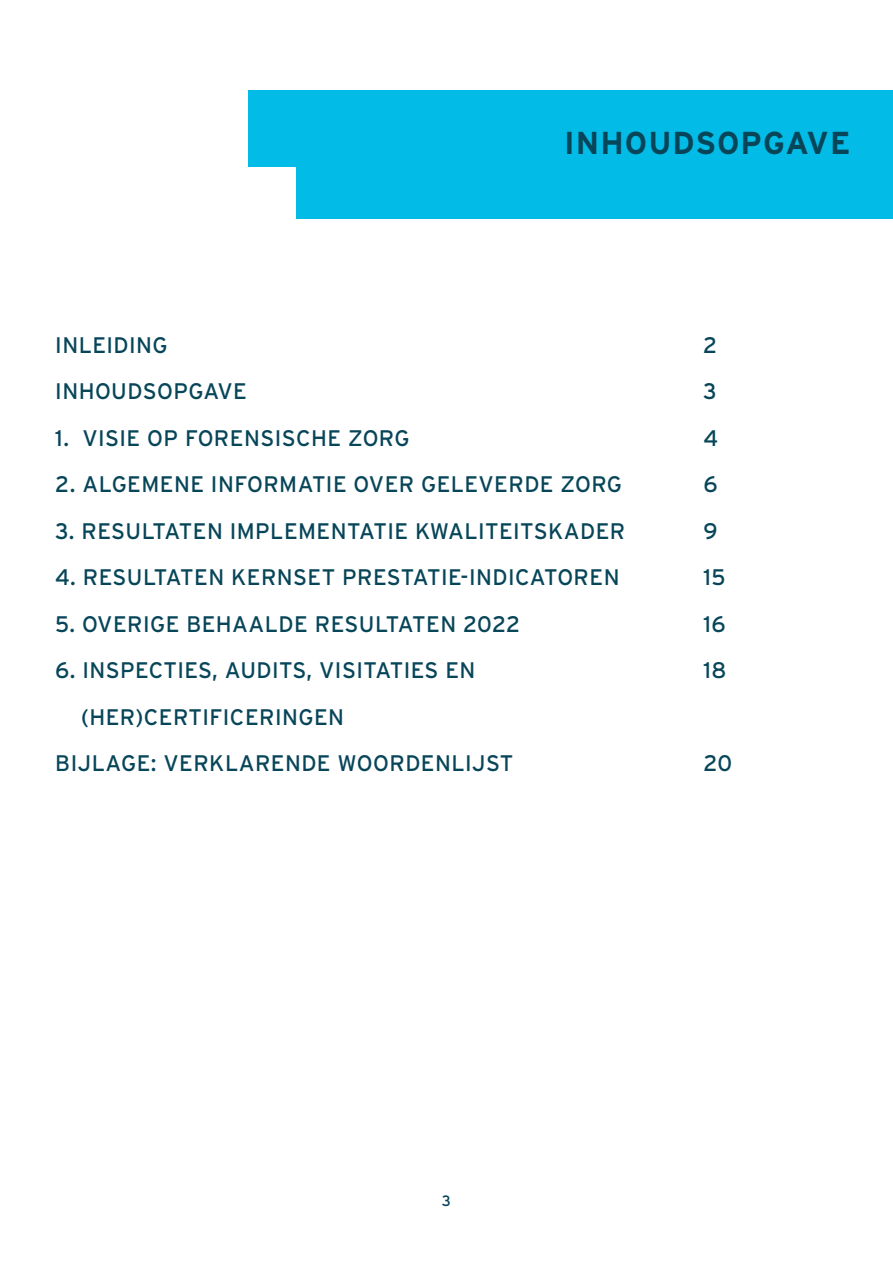
<style>
.page{position:relative;width:893px;height:1263px;background:#fff}
.page>*{position:absolute;margin:0;border:0;box-sizing:border-box;transform-origin:0 0}
.hoofdkop_interstate_regular_bold{font:700 31.65px "Interstate";letter-spacing:.035em;color:#074559}
.kopje_in_geel_vlak_15_pt{font:22.5px "Interstate";letter-spacing:.02em;color:#074559}
.t1{font:15px "Interstate";color:#074559}
</style>
<div class="page">
<div style="left:249px;top:90px;width:644px;height:128px;background:#02bce7"></div>
<div style="left:179px;top:168px;width:117px;height:90px;background:#fff"></div>
<p class="hoofdkop_interstate_regular_bold" style="left:564px;top:126px;width:288px">INHOUDSOPGAVE</p>
<p class="kopje_in_geel_vlak_15_pt" style="left:55px;top:332px;width:114px">INLEIDING</p>
<p class="kopje_in_geel_vlak_15_pt" style="left:703px;top:332px;width:16px">2</p>
<p class="kopje_in_geel_vlak_15_pt" style="left:55px;top:379px;width:193px">INHOUDSOPGAVE</p>
<p class="kopje_in_geel_vlak_15_pt" style="left:703px;top:379px;width:15px">3</p>
<p class="kopje_in_geel_vlak_15_pt" style="left:55px;top:425px;width:356px">1. VISIE OP FORENSISCHE ZORG</p>
<p class="kopje_in_geel_vlak_15_pt" style="left:703px;top:425px;width:16px">4</p>
<p class="kopje_in_geel_vlak_15_pt" style="left:55px;top:472px;width:568px">2. ALGEMENE INFORMATIE OVER GELEVERDE ZORG</p>
<p class="kopje_in_geel_vlak_15_pt" style="left:703px;top:472px;width:16px">6</p>
<p class="kopje_in_geel_vlak_15_pt" style="left:55px;top:518px;width:571px">3. RESULTATEN IMPLEMENTATIE KWALITEITSKADER</p>
<p class="kopje_in_geel_vlak_15_pt" style="left:703px;top:518px;width:16px">9</p>
<p class="kopje_in_geel_vlak_15_pt" style="left:55px;top:565px;width:566px">4. RESULTATEN KERNSET PRESTATIE-INDICATOREN</p>
<p class="kopje_in_geel_vlak_15_pt" style="left:703px;top:565px;width:24px">15</p>
<p class="kopje_in_geel_vlak_15_pt" style="left:55px;top:611px;width:466px">5. OVERIGE BEHAALDE RESULTATEN 2022</p>
<p class="kopje_in_geel_vlak_15_pt" style="left:703px;top:611px;width:24px">16</p>
<p class="kopje_in_geel_vlak_15_pt" style="left:55px;top:658px;width:422px">6. INSPECTIES, AUDITS, VISITATIES EN</p>
<p class="kopje_in_geel_vlak_15_pt" style="left:703px;top:658px;width:24px">18</p>
<p class="kopje_in_geel_vlak_15_pt" style="left:81px;top:704px;width:264px">(HER)CERTIFICERINGEN</p>
<p class="kopje_in_geel_vlak_15_pt" style="left:55px;top:751px;width:460px">BIJLAGE: VERKLARENDE WOORDENLIJST</p>
<p class="kopje_in_geel_vlak_15_pt" style="left:703px;top:751px;width:30px">20</p>
<p class="t1" style="left:442px;top:1192px;width:11px">3</p>
</div>
